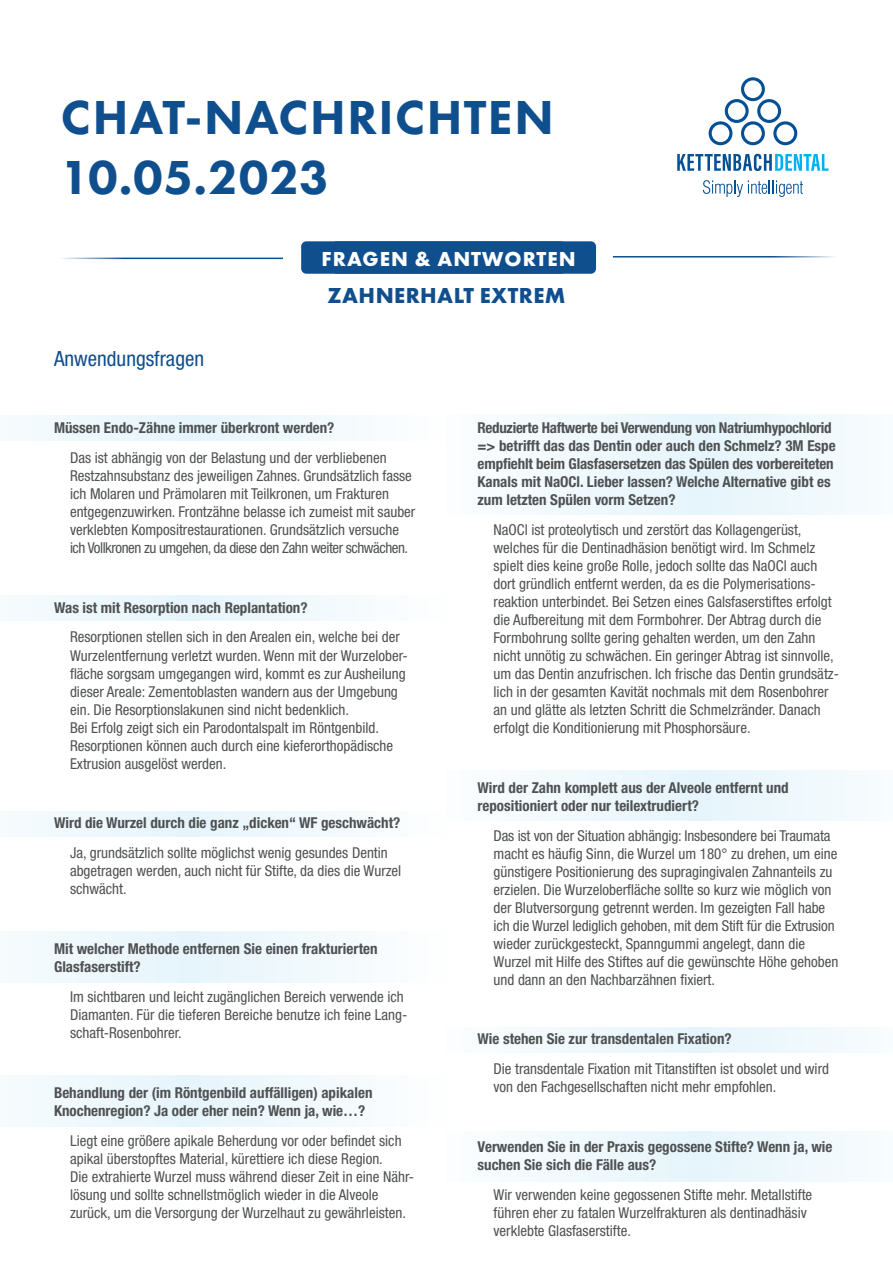
<style>
.page{position:relative;width:893px;height:1263px;background:#fff}
.page>*{position:absolute;margin:0;border:0;box-sizing:border-box;transform-origin:0 0}
.t1{font:800 49.5px/59.4px "Futura PT";letter-spacing:.025em;color:#104f8e}
.Headline_Bühne{font:700 22.5px "Futura PT";letter-spacing:.02em;color:#104e8d}
.t2{font:700 21px "Futura PT";letter-spacing:.05em;color:#fff}
.Copy{font:condensed 21px "Helvetica Neue LTW1 G";color:#104e8d}
.Copy-2{font:condensed 15px/18px "Helvetica Neue LTW1 G";color:#4f5152}
.Copy-3{font:700 condensed 15px/18px "Helvetica Neue LTW1 G";color:#4f5152}
</style>
<div class="page">
<div style="left:446px;top:1131px;width:447px;height:51px;background:#f0f9fd"></div>
<div style="left:446px;top:770px;width:447px;height:50px;background:#f0f9fd"></div>
<div style="left:446px;top:414px;width:447px;height:101px;background:#f0f9fd"></div>
<div style="left:0;top:1076px;width:446px;height:51px;background:#f0f9fd"></div>
<div style="left:0;top:595px;width:446px;height:26px;background:#f0f9fd"></div>
<div style="left:0;top:415px;width:446px;height:26px;background:#f0f9fd"></div>
<div style="left:0;top:811px;width:446px;height:25px;background:#f0f9fd"></div>
<div style="left:0;top:931px;width:446px;height:51px;background:#f0f9fd"></div>
<div style="left:446px;top:1027px;width:447px;height:25px;background:#f0f9fd"></div>
<hr style="left:41px;top:258px;width:242px;height:1px;background:#104e8d">
<hr style="left:613px;top:256px;width:242px;height:2px;background:#104e8d">
<div style="left:301px;top:241px;width:295px;height:33px;background:#104f8e;border-radius:5px"></div>
<svg style="left:677px;top:154px;width:152px;height:17px"></svg>
<svg style="left:703px;top:180px;width:100px;height:17px"></svg>
<svg style="left:709px;top:77px;width:88px;height:68px"></svg>
<p class="t1" style="left:61px;top:87px;width:495px">CHAT‐NACHRICHTEN<br>10.05.2023</p>
<p class="Copy" style="left:54px;top:346px;width:152px">Anwendungsfragen</p>
<p class="t2" style="left:322px;top:246px;width:255px">FRAGEN &amp; ANTWORTEN</p>
<p class="t2" style="left:339px;top:246px;width:221px">BISSREGISTRIERUNG</p>
<p class="Headline_Bühne" style="left:328px;top:281px;width:239px">ZAHNERHALT EXTREM</p>
<p class="Copy-3" style="left:54px;top:419px;width:282px">Müssen Endo-Zähne immer überkront werden?</p>
<p class="Copy-2" style="left:70px;top:448px;width:347px">Das ist abhängig von der Belastung und der verbliebenen Restzahnsubstanz des jeweiligen Zahnes. Grundsätzlich fasse ich Molaren und Prämolaren mit Teilkronen, um Frakturen entgegenzuwirken. Frontzähne belasse ich zumeist mit sauber verklebten Kompositrestaurationen. Grundsätzlich versuche ich Vollkronen zu umgehen, da diese den Zahn weiter schwächen.</p>
<p class="Copy-3" style="left:54px;top:598px;width:255px">Was ist mit Resorption nach Replantation?</p>
<p class="Copy-2" style="left:70px;top:628px;width:339px">Resorptionen stellen sich in den Arealen ein, welche bei der Wurzelentfernung verletzt wurden. Wenn mit der Wurzelober&shy;fläche sorgsam umgegangen wird, kommt es zur Ausheilung dieser Areale: Zementoblasten wandern aus der Umgebung ein. Die Resorptionslakunen sind nicht bedenklich.<br>Bei Erfolg zeigt sich ein Parodontalspalt im Röntgenbild.<br>Resorptionen können auch durch eine kieferorthopädische Extrusion ausgelöst werden.</p>
<p class="Copy-3" style="left:54px;top:814px;width:348px">Wird die Wurzel durch die ganz „dicken“ WF geschwächt?</p>
<p class="Copy-2" style="left:70px;top:844px;width:333px">Ja, grundsätzlich sollte möglichst wenig gesundes Dentin abgetragen werden, auch nicht für Stifte, da dies die Wurzel schwächt.</p>
<p class="Copy-3" style="left:54px;top:940px;width:325px">Mit welcher Methode entfernen Sie einen frakturierten<br>Glasfaserstift?</p>
<p class="Copy-2" style="left:70px;top:988px;width:339px">Im sichtbaren und leicht zugänglichen Bereich verwende ich<br>Diamanten. Für die tieferen Bereiche benutze ich feine Lang&shy;schaft-Rosenbohrer.</p>
<p class="Copy-3" style="left:54px;top:1083px;width:320px">Behandlung der (im Röntgenbild auffälligen) apikalen<br>Knochenregion? Ja oder eher nein? Wenn ja, wie…?</p>
<p class="Copy-2" style="left:70px;top:1131px;width:346px">Liegt eine größere apikale Beherdung vor oder befindet sich apikal überstopftes Material, kürettiere ich diese Region.<br>Die extrahierte Wurzel muss während dieser Zeit in eine Nähr&shy;lösung und sollte schnellstmöglich wieder in die Alveole zurück, um die Versorgung der Wurzelhaut zu gewährleisten.</p>
<p class="Copy-3" style="left:477px;top:419px;width:360px">Reduzierte Haftwerte bei Verwendung von Natriumhypochlorid =&gt; betrifft das das Dentin oder auch den Schmelz? 3M Espe empfiehlt beim Glasfasersetzen das Spülen des vorbereiteten Kanals mit NaOCl. Lieber lassen? Welche Alternative gibt es zum letzten Spülen vorm Setzen?</p>
<p class="Copy-2" style="left:494px;top:521px;width:347px">NaOCl ist proteolytisch und zerstört das Kollagengerüst, welches für die Dentinadhäsion benötigt wird. Im Schmelz spielt dies keine große Rolle, jedoch sollte das NaOCl auch dort gründlich entfernt werden, da es die Polymerisations&shy;reaktion unterbindet. Bei Setzen eines Galsfaserstiftes erfolgt die Aufbereitung mit dem Formbohrer. Der Abtrag durch die Formbohrung sollte gering gehalten werden, um den Zahn nicht unnötig zu schwächen. Ein geringer Abtrag ist sinnvolle, um das Dentin anzufrischen. Ich frische das Dentin grundsätz&shy;lich in der gesamten Kavität nochmals mit dem Rosenbohrer an und glätte als letzten Schritt die Schmelzränder. Danach erfolgt die Konditionierung mit Phosphorsäure.</p>
<p class="Copy-3" style="left:477px;top:778px;width:313px">Wird der Zahn komplett aus der Alveole entfernt und repositioniert oder nur teilextrudiert?</p>
<p class="Copy-2" style="left:494px;top:826px;width:346px">Das ist von der Situation abhängig: Insbesondere bei Traumata macht es häufig Sinn, die Wurzel um 180° zu drehen, um eine günstigere Positionierung des supragingivalen Zahnanteils zu erzielen. Die Wurzeloberfläche sollte so kurz wie möglich von der Blutversorgung getrennt werden. Im gezeigten Fall habe ich die Wurzel lediglich gehoben, mit dem Stift für die Extrusion wieder zurückgesteckt, Spanngummi angelegt, dann die Wurzel mit Hilfe des Stiftes auf die gewünschte Höhe gehoben und dann an den Nachbarzähnen fixiert.</p>
<p class="Copy-3" style="left:477px;top:1030px;width:256px">Wie stehen Sie zur transdentalen Fixation?</p>
<p class="Copy-2" style="left:494px;top:1060px;width:337px">Die transdentale Fixation mit Titanstiften ist obsolet und wird von den Fachgesellschaften nicht mehr empfohlen.</p>
<p class="Copy-3" style="left:477px;top:1138px;width:356px">Verwenden Sie in der Praxis gegossene Stifte? Wenn ja, wie suchen Sie sich die Fälle aus?</p>
<p class="Copy-2" style="left:494px;top:1186px;width:320px">Wir verwenden keine gegossenen Stifte mehr. Metallstifte führen eher zu fatalen Wurzelfrakturen als dentinadhäsiv verklebte Glasfaserstifte.</p>
</div>
